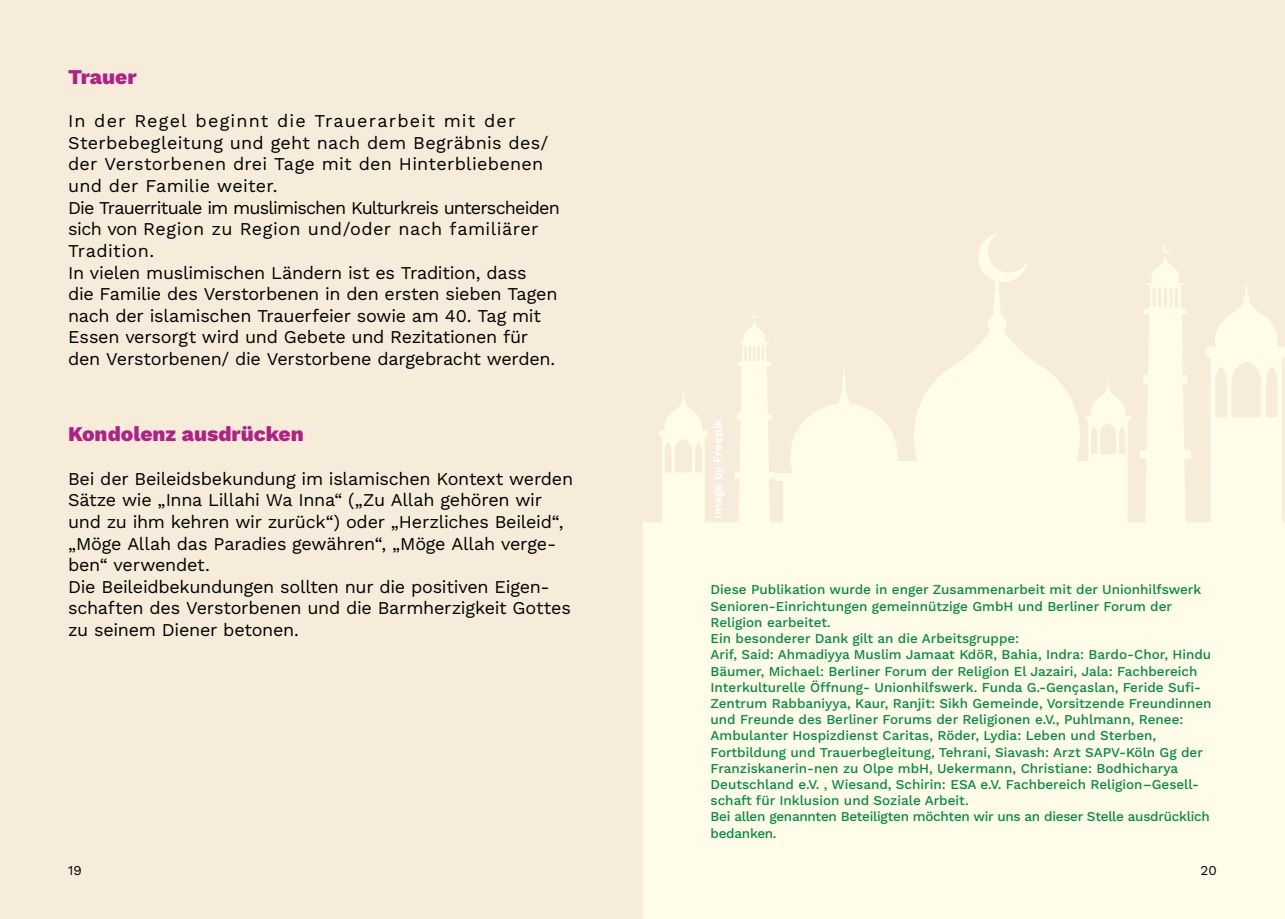
<style>
.page{position:relative;width:1285px;height:919px;background:#fff}
.page>*{position:absolute;margin:0;border:0;box-sizing:border-box;transform-origin:0 0}
.t1{font:800 21px "Work Sans";color:#b12185}
.t2{font:18px/21.6px "Work Sans";letter-spacing:-.015em;color:#000}
.t3{font:500 13.5px/16.2px "Work Sans";color:#008c3d}
.t4{font:13.5px "Work Sans";color:#000}
.t5{font:600 12px "Work Sans";color:#fff}
</style>
<div class="page">
<div style="left:0;top:0;width:1284px;height:918px;background:#f7ebd9"></div>
<svg style="left:643px;top:233px;width:641px;height:685px;fill:#fffcea"></svg>
<h1 class="t1" style="left:68px;top:61px;width:70px">Trauer</h1>
<p class="t2" style="left:68px;top:110px;width:493px">In der Regel beginnt die Trauerarbeit mit der Sterbebegleitung und geht nach dem Begräbnis des/ der Verstorbenen drei Tage mit den Hinterbliebenen und der Familie weiter.<br>Die Trauerrituale im muslimischen Kulturkreis unterscheiden sich von Region zu Region und/oder nach familiärer Tradition.<br>In vielen muslimischen Ländern ist es Tradition, dass<br>die Familie des Verstorbenen in den ersten sieben Tagen nach der islamischen Trauerfeier sowie am 40. Tag mit Essen versorgt wird und Gebete und Rezitationen für den Verstorbenen/ die Verstorbene dargebracht werden.</p>
<h1 class="t1" style="left:68px;top:418px;width:237px">Kondolenz ausdrücken</h1>
<p class="t2" style="left:68px;top:467px;width:506px">Bei der Beileidsbekundung im islamischen Kontext werden Sätze wie „Inna Lillahi Wa Inna“ („Zu Allah gehören wir und zu ihm kehren wir zurück“) oder „Herzliches Beileid“, „Möge Allah das Paradies gewähren“, „Möge Allah verge&shy;ben“ verwendet.<br>Die Beileidbekundungen sollten nur die positiven Eigen&shy;schaften des Verstorbenen und die Barmherzigkeit Gottes zu seinem Diener betonen.</p>
<p class="t4" style="left:68px;top:860px;width:15px">19</p>
<p class="t5" style="left:708px;top:519px;width:102px;rotate:-90deg">Image by Freepik</p>
<p class="t3" style="left:710px;top:581px;width:502px">Diese Publikation wurde in enger Zusammenarbeit mit der Unionhilfswerk Senioren-Einrichtungen gemeinnützige GmbH und Berliner Forum der Religion earbeitet.<br>Ein besonderer Dank gilt an die Arbeitsgruppe:<br>Arif, Said: Ahmadiyya Muslim Jamaat KdöR, Bahia, Indra: Bardo-Chor, Hindu Bäumer, Michael: Berliner Forum der Religion El Jazairi, Jala: Fachbereich Interkulturelle Öffnung- Unionhilfswerk. Funda G.-Gençaslan, Feride Sufi-Zentrum Rabbaniyya, Kaur, Ranjit: Sikh Gemeinde, Vorsitzende Freundinnen und Freunde des Berliner Forums der Religionen e.V., Puhlmann, Renee:<br>Ambulanter Hospizdienst Caritas, Röder, Lydia: Leben und Sterben, Fortbildung und Trauerbegleitung, Tehrani, Siavash: Arzt SAPV-Köln Gg der Franziskanerin-nen zu Olpe mbH, Uekermann, Christiane: Bodhicharya Deutschland e.V. , Wiesand, Schirin: ESA e.V. Fachbereich Religion–Gesell&shy;schaft für Inklusion und Soziale Arbeit.<br>Bei allen genannten Beteiligten möchten wir uns an dieser Stelle ausdrücklich bedanken.</p>
<p class="t4" style="left:1200px;top:860px;width:18px">20</p>
</div>
